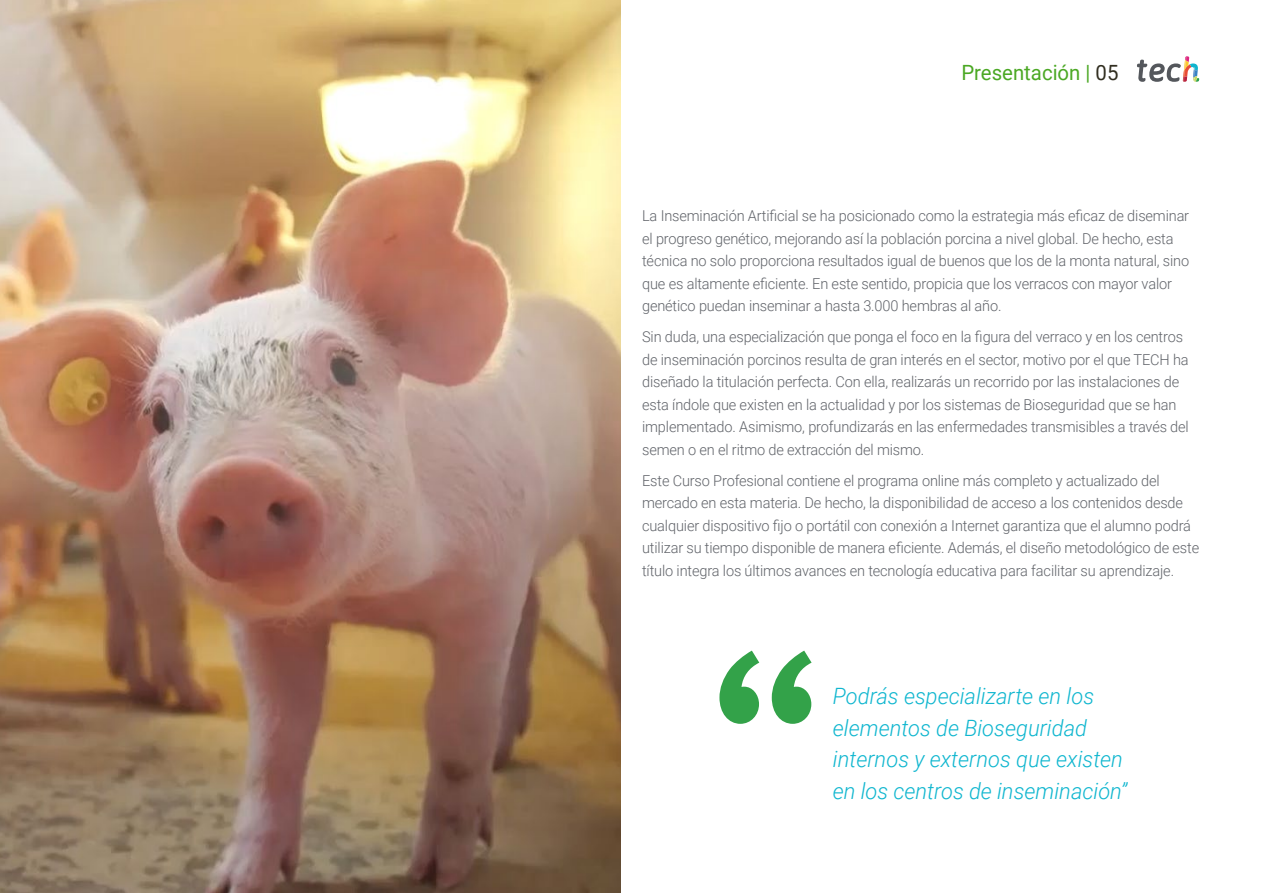
<style>
.page{position:relative;width:1263px;height:893px;background:#fff}
.page>*{position:absolute;margin:0;border:0;box-sizing:border-box;transform-origin:0 0}
.t1{font:italic 300 22.5px/31.5px "Roboto";color:#0fb6cf}
.t2{font:21px "Roboto";color:#4ba824}
.t3{font:300 15px/22.5px "Roboto";letter-spacing:-.01em;color:#61646a}
.s1{color:#312e20}
</style>
<div class="page">
<svg style="left:719px;top:651px;width:93px;height:73px"></svg>
<img style="left:0;top:0;width:621px;height:893px">
<svg style="left:1137px;top:56px;width:62px;height:26px"></svg>
<h2 class="t2" style="left:961px;top:57px;width:159px">Presentación | <span class="s1">05</span></h2>
<p class="t3" style="left:642px;top:204px;width:549px">La Inseminación Artificial se ha posicionado como la estrategia más eficaz de diseminar el progreso genético, mejorando así la población porcina a nivel global. De hecho, esta técnica no solo proporciona resultados igual de buenos que los de la monta natural, sino que es altamente eficiente. En este sentido, propicia que los verracos con mayor valor genético puedan inseminar a hasta 3.000 hembras al año.</p>
<p class="t3" style="left:642px;top:325px;width:548px">Sin duda, una especialización que ponga el foco en la figura del verraco y en los centros de inseminación porcinos resulta de gran interés en el sector, motivo por el que TECH ha diseñado la titulación perfecta. Con ella, realizarás un recorrido por las instalaciones de esta índole que existen en la actualidad y por los sistemas de Bioseguridad que se han implementado. Asimismo, profundizarás en las enfermedades transmisibles a través del semen o en el ritmo de extracción del mismo.</p>
<p class="t3" style="left:642px;top:469px;width:558px">Este Curso Profesional contiene el programa online más completo y actualizado del mercado en esta materia. De hecho, la disponibilidad de acceso a los contenidos desde cualquier dispositivo fijo o portátil con conexión a Internet garantiza que el alumno podrá utilizar su tiempo disponible de manera eficiente. Además, el diseño metodológico de este título integra los últimos avances en tecnología educativa para facilitar su aprendizaje.</p>
<h1 class="t1" style="left:833px;top:679px;width:296px">Podrás especializarte en los elementos de Bioseguridad internos y externos que existen en los centros de inseminación”</h1>
</div>
